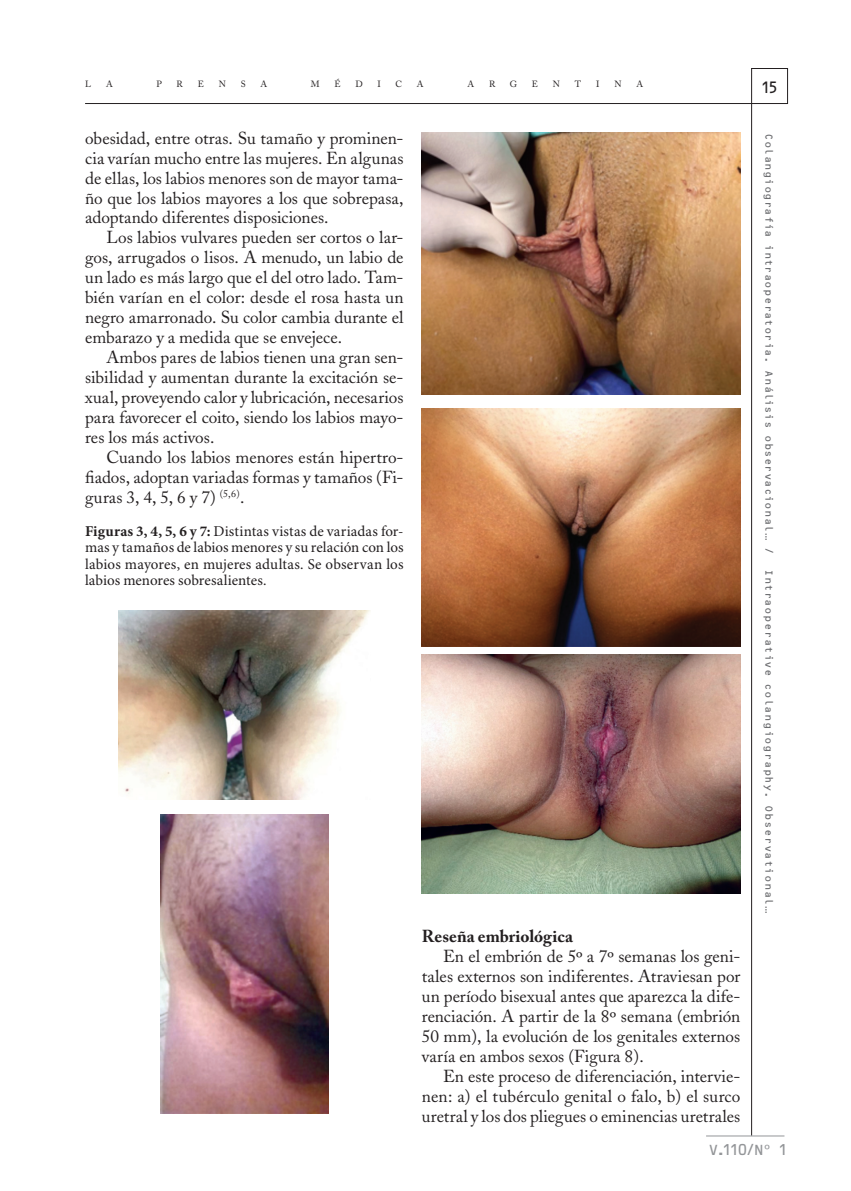
<style>
.page{position:relative;width:851px;height:1191px;background:#fff}
.page>*{position:absolute;margin:0;border:0;box-sizing:border-box;transform-origin:0 0}
.Texto_sangrado{font:17.25px/20px "Adobe Caslon";color:#231f20;text-align:justify}
.Subtítulo_2{font:700 17.25px "Adobe Caslon Pro";color:#231f20}
.t1{font:15.75px "OCRB Std";color:#231f20;scale:.95 1}
.Epígrafe_2{font:15px/16.5px "Minion Pro";letter-spacing:.005em;color:#231f20;text-align:justify}
.t2{font:15px "OCRB Std";color:#939598}
.t3{font:10.5px "OCRB Std";color:#6c6d70}
.t4{font:10.5px "OCRB Std";letter-spacing:.02em;color:#6c6d70}
.t5{font:9px "Adobe Caslon";color:#231f20}
.s1{font-weight:700}
</style>
<div class="page">
<hr style="left:751px;top:104px;width:1px;height:1031px;background:#231f20">
<hr style="left:85px;top:103px;width:666px;height:1px;background:#231f20">
<hr style="left:706px;top:1135px;width:78px;height:1px;background:#939598">
<div style="left:751px;top:68px;width:36px;height:36px;border:1px solid #231f20"></div>
<img style="left:118px;top:611px;width:252px;height:189px">
<img style="left:160px;top:814px;width:168px;height:299px">
<img style="left:422px;top:133px;width:318px;height:262px">
<img style="left:422px;top:408px;width:318px;height:238px">
<img style="left:422px;top:655px;width:318px;height:239px">
<p class="t5" style="left:85px;top:79px;width:7px">L</p>
<p class="t5" style="left:106px;top:79px;width:8px">A</p>
<p class="t5" style="left:156px;top:79px;width:7px">P</p>
<p class="t5" style="left:176px;top:79px;width:8px">R</p>
<p class="t5" style="left:198px;top:79px;width:8px">E</p>
<p class="t5" style="left:219px;top:79px;width:9px">N</p>
<p class="t5" style="left:241px;top:79px;width:6px">S</p>
<p class="t5" style="left:260px;top:79px;width:8px">A</p>
<p class="t5" style="left:311px;top:79px;width:10px">M</p>
<p class="t5" style="left:334px;top:79px;width:8px">É</p>
<p class="t5" style="left:355px;top:79px;width:9px">D</p>
<p class="t5" style="left:377px;top:79px;width:5px">I</p>
<p class="t5" style="left:395px;top:79px;width:8px">C</p>
<p class="t5" style="left:417px;top:79px;width:8px">A</p>
<p class="t5" style="left:467px;top:79px;width:8px">A</p>
<p class="t5" style="left:489px;top:79px;width:8px">R</p>
<p class="t5" style="left:510px;top:79px;width:9px">G</p>
<p class="t5" style="left:532px;top:79px;width:8px">E</p>
<p class="t5" style="left:552px;top:79px;width:9px">N</p>
<p class="t5" style="left:575px;top:79px;width:8px">T</p>
<p class="t5" style="left:596px;top:79px;width:5px">I</p>
<p class="t5" style="left:614px;top:79px;width:9px">N</p>
<p class="t5" style="left:636px;top:79px;width:8px">A</p>
<p class="Texto_sangrado" style="left:85px;top:128px;width:320px">obesidad, entre otras. Su tamaño y prominen&shy;cia varían mucho entre las mujeres. En algunas de ellas, los labios menores son de mayor tama&shy;ño que los labios mayores a los que sobrepasa, adoptando diferentes disposiciones.</p>
<p class="Texto_sangrado" style="left:85px;top:228px;width:320px;text-indent:21px">Los labios vulvares pueden ser cortos o lar&shy;gos, arrugados o lisos. A menudo, un labio de un lado es más largo que el del otro lado. Tam&shy;bién varían en el color: desde el rosa hasta un negro amarronado. Su color cambia durante el embarazo y a medida que se envejece.</p>
<p class="Texto_sangrado" style="left:85px;top:348px;width:320px;text-indent:21px">Ambos pares de labios tienen una gran sen&shy;sibilidad y aumentan durante la excitación se&shy;xual, proveyendo calor y lubricación, necesarios para favorecer el coito, siendo los labios mayo&shy;res los más activos.</p>
<p class="Texto_sangrado" style="left:85px;top:447px;width:320px;text-indent:21px">Cuando los labios menores están hipertro&shy;fiados, adoptan variadas formas y tamaños (Fi&shy;guras 3, 4, 5, 6 y 7) <sup>(5,6)</sup>.</p>
<p class="Epígrafe_2" style="left:85px;top:523px;width:320px"><span class="s1">Figuras 3, 4, 5, 6 y 7:</span> Distintas vistas de variadas for&shy;mas y tamaños de labios menores y su relación con los labios mayores, en mujeres adultas. Se observan los labios menores sobresalientes.</p>
<p class="Subtítulo_2" style="left:422px;top:926px;width:153px">Reseña embriológica</p>
<p class="Texto_sangrado" style="left:422px;top:946px;width:320px;text-indent:21px">En el embrión de 5º a 7º semanas los geni&shy;tales externos son indiferentes. Atraviesan por un período bisexual antes que aparezca la dife&shy;renciación. A partir de la 8º semana (embrión 50 mm), la evolución de los genitales externos varía en ambos sexos (Figura 8).</p>
<p class="Texto_sangrado" style="left:422px;top:1066px;width:320px;text-indent:21px">En este proceso de diferenciación, intervie&shy;nen: a) el tubérculo genital o falo, b) el surco uretral y los dos pliegues o eminencias uretrales</p>
<p class="t1" style="left:760px;top:79px;width:21px">15</p>
<p class="t3" style="left:775px;top:133px;width:423px;rotate:90deg">Colangiografía intraoperatoria. Análisis observacional… /</p>
<p class="t4" style="left:775px;top:569px;width:346px;rotate:90deg">Intraoperative colangiography. Observational…</p>
<p class="t2" style="left:708px;top:1141px;width:82px">V.110/Nº 1</p>
</div>
